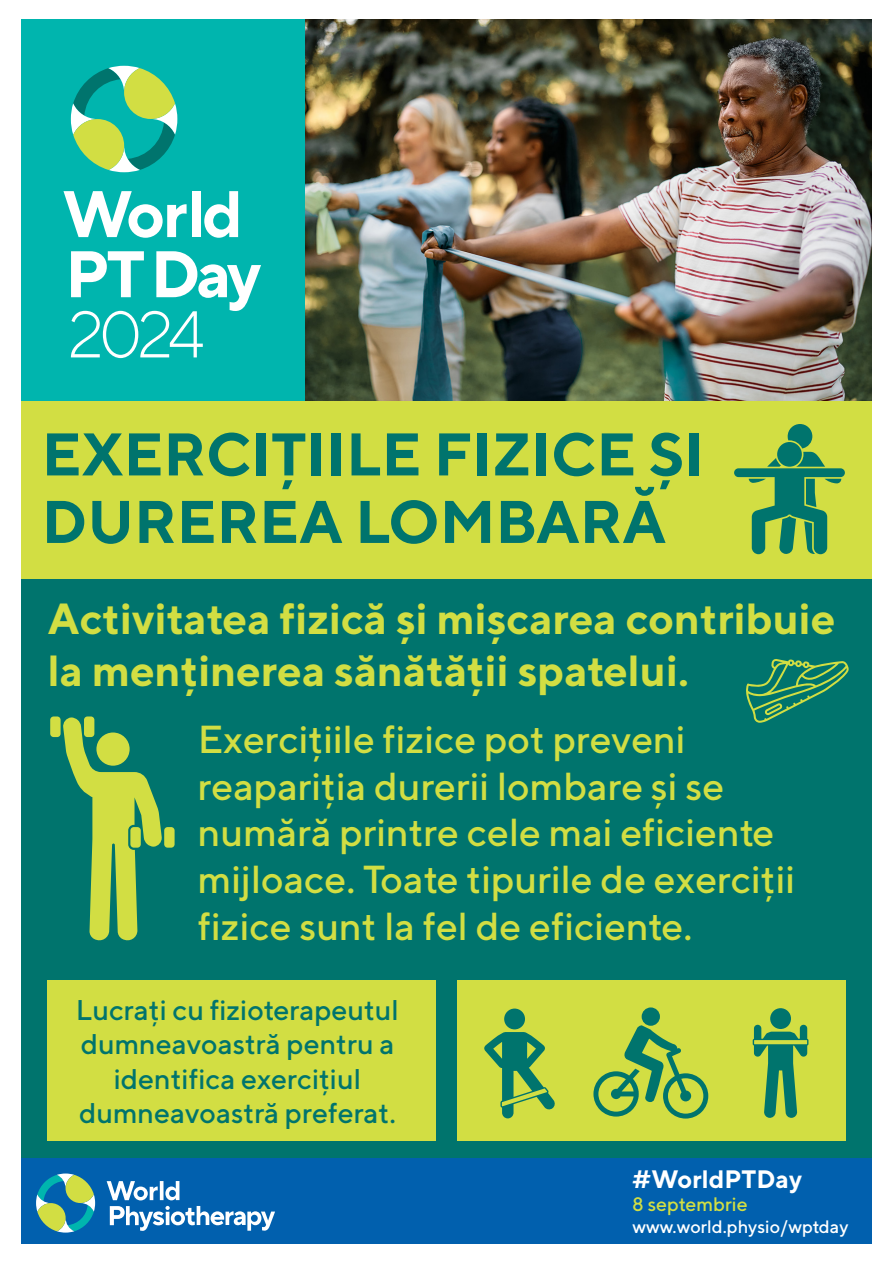
<style>
.page{position:relative;width:893px;height:1263px;background:#fff}
.page>*{position:absolute;margin:0;border:0;box-sizing:border-box;transform-origin:0 0}
.t1{font:700 60px/67.5px "TT Norms";color:#00746d}
.t2{font:700 43.5px/52.2px "TT Norms";color:#d2de43}
.t3{font:500 39px/46.8px "TT Norms";color:#d2de43}
.t4{font:500 28.5px/34.2px "TT Norms";color:#00746d;text-align:center}
.t5{font:700 25.2px "TT Norms";color:#fff}
.t6{font:500 19.5px "TT Norms";color:#d2de43}
.t7{font:500 18px "TT Norms";color:#fff}
</style>
<div class="page">
<img style="left:305px;top:19px;width:567px;height:382px">
<div style="left:21px;top:574px;width:851px;height:607px;background:#00746d"></div>
<div style="left:21px;top:1158px;width:851px;height:85px;background:#0160ae"></div>
<svg style="left:107px;top:1181px;width:51px;height:19px"></svg>
<svg style="left:160px;top:1181px;width:4px;height:19px"></svg>
<svg style="left:165px;top:1181px;width:14px;height:19px"></svg>
<svg style="left:110px;top:1206px;width:165px;height:25px"></svg>
<svg style="left:36px;top:1173px;width:59px;height:59px"></svg>
<div style="left:21px;top:19px;width:284px;height:384px;background:#00b5ae"></div>
<svg style="left:71px;top:66px;width:106px;height:106px"></svg>
<svg style="left:63px;top:191px;width:124px;height:47px"></svg>
<div style="left:192px;top:191px;width:9px;height:46px;background:#fff"></div>
<svg style="left:204px;top:191px;width:34px;height:47px"></svg>
<svg style="left:71px;top:251px;width:190px;height:107px"></svg>
<div style="left:21px;top:401px;width:851px;height:177px;background:#d2de43"></div>
<svg style="left:734px;top:424px;width:111px;height:130px"></svg>
<div style="left:777px;top:442px;width:25px;height:25px;background:#00746d;border-radius:50%"></div>
<svg style="left:63px;top:717px;width:99px;height:224px"></svg>
<div style="left:50px;top:716px;width:11px;height:21px;background:#d2de43;border-radius:3px"></div>
<div style="left:84px;top:716px;width:10px;height:21px;background:#d2de43;border-radius:3px"></div>
<div style="left:130px;top:827px;width:11px;height:21px;background:#d2de43;border-radius:3px"></div>
<div style="left:164px;top:827px;width:11px;height:21px;background:#d2de43;border-radius:3px"></div>
<svg style="left:746px;top:659px;width:103px;height:64px"></svg>
<div style="left:47px;top:980px;width:389px;height:161px;background:#d2de43"></div>
<div style="left:457px;top:980px;width:388px;height:161px;background:#d2de43"></div>
<svg style="left:484px;top:1032px;width:71px;height:86px"></svg>
<div style="left:504px;top:1008px;width:21px;height:21px;background:#00746d;border-radius:50%"></div>
<div style="left:770px;top:1008px;width:21px;height:21px;background:#00746d;border-radius:50%"></div>
<svg style="left:753px;top:1025px;width:55px;height:93px"></svg>
<svg style="left:593px;top:1025px;width:115px;height:93px"></svg>
<div style="left:642px;top:1007px;width:18px;height:19px;background:#00746d;border-radius:50%"></div>
<h1 class="t1" style="left:42px;top:419px;width:664px">EXERCIȚIILE FIZICE ȘI<br>DUREREA LOMBARĂ</h1>
<p class="t2" style="left:48px;top:592px;width:789px">Activitatea fizică și mișcarea contribuie la menținerea sănătății spatelui.</p>
<p class="t3" style="left:198px;top:715px;width:599px">Exercițiile fizice pot preveni reapariția durerii lombare și se numără printre cele mai eficiente mijloace. Toate tipurile de exerciții fizice sunt la fel de eficiente.</p>
<p class="t4" style="left:76px;top:992px;width:325px">Lucrați cu fizioterapeutul dumneavoastră pentru a identifica exercițiul dumneavoastră preferat.</p>
<p class="t5" style="left:632px;top:1163px;width:171px">#WorldPTDay</p>
<p class="t6" style="left:632px;top:1192px;width:117px">8 septembrie</p>
<p class="t7" style="left:633px;top:1215px;width:217px">www.world.physio/wptday</p>
</div>
